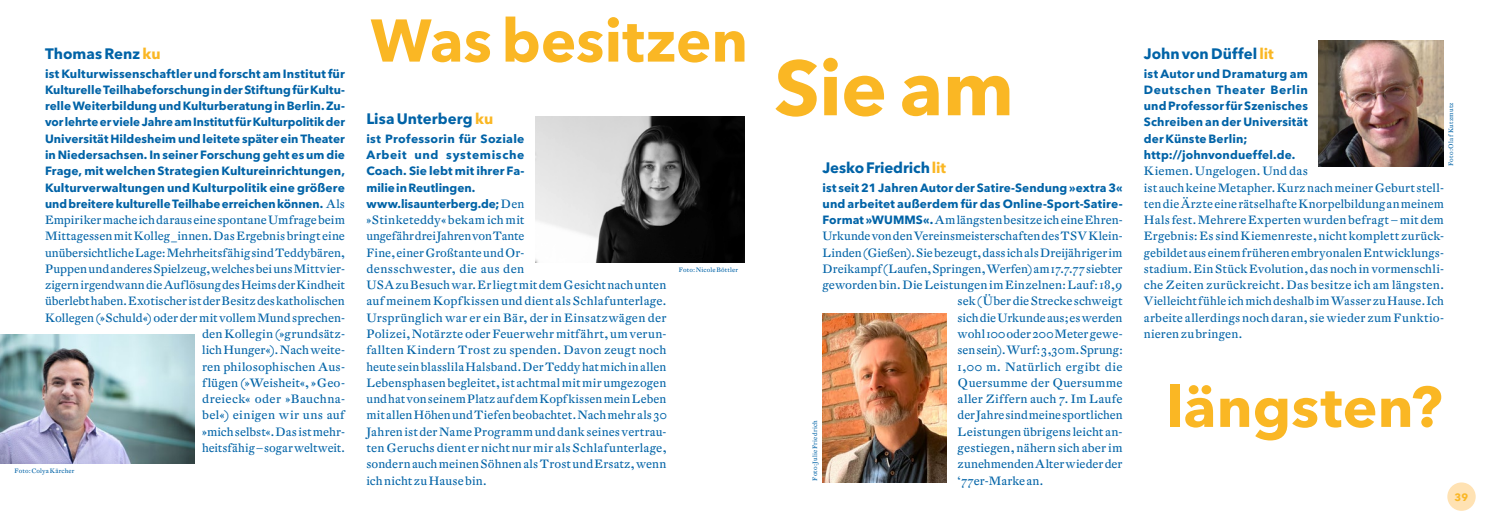
<style>
.page{position:relative;width:1489px;height:527px;background:#fff}
.page>*{position:absolute;margin:0;border:0;box-sizing:border-box;transform-origin:0 0}
.t1{font:700 76.88px "Avenir Next LT Pro";color:#fab724}
.t2{font:700 59.5px "Avenir Next LT Pro";color:#fab724}
.t3{font:700 56.5px "Avenir Next LT Pro";color:#fab724;scale:1.04 1}
.t4{font:700 15px "Avenir Next LT Pro";color:#0063a7}
.t5{font:11.88px/16.2px "DTL Fleischmann ST";letter-spacing:.01em;color:#0063a7}
.t6{font:700 11.88px/16.2px "Avenir Next LT Pro";letter-spacing:.01em;color:#0063a7}
.t7{font:700 10.62px "Avenir Next LT Pro";color:#fab724}
.t8{font:6.25px "DTL Fleischmann ST";letter-spacing:.025em;color:#0063a7}
.s1{color:#fab724}
.s2{font-family:"DTL Fleischmann ST";font-weight:400}
.s3{font-family:"Avenir Next LT Pro";font-weight:700}
</style>
<div class="page">
<img style="left:535px;top:116px;width:209px;height:146px">
<img style="left:0;top:334px;width:195px;height:129px">
<img style="left:1318px;top:41px;width:125px;height:125px">
<img style="left:822px;top:313px;width:124px;height:168px">
<div style="left:1447px;top:482px;width:28px;height:28px;background:#ffe2b3;border-radius:50%"></div>
<p class="t4" style="left:45px;top:44px;width:117px">Thomas Renz <span class="s1">ku</span></p>
<p class="t6" style="left:45px;top:65px;width:301px;text-align:justify">ist Kulturwissenschaftler und forscht am Institut für Kulturelle Teilhabeforschung in der Stiftung für Kultu&shy;relle Weiterbildung und Kulturberatung in Berlin. Zu&shy;vor lehrte er viele Jahre am Institut für Kulturpolitik der Universität Hildesheim und leitete später ein Theater in Niedersachsen. In seiner Forschung geht es um die Frage, mit welchen Strategien Kultureinrichtungen, Kulturverwaltungen und Kulturpolitik eine größere und breitere kulturelle Teilhabe erreichen können. <span class="s2">Als</span></p>
<p class="t5" style="left:45px;top:211px;width:301px;text-align:right">Empiriker mache ich daraus eine spontane Umfrage beim Mittagessen mit Kolleg_innen. Das Ergebnis bringt eine unübersichtliche Lage: Mehrheitsfähig sind Teddybären, Puppen und anderes Spielzeug, welches bei uns Mittvier&shy;zigern irgendwann die Auflösung des Heims der Kindheit überlebt haben. Exotischer ist der Besitz des katholischen Kollegen (»Schuld«) oder der mit vollem Mund sprechen&shy;den Kollegin (»grundsätz-<br>lich Hunger«). Nach weite-<br>ren philosophischen Aus-<br>flügen (»Weisheit«, »Geo-<br>dreieck« oder »Bauchna-<br>bel«) einigen wir uns auf<br>»mich selbst«. Das ist mehr-<br>heitsfähig – sogar weltweit.</p>
<p class="t8" style="left:15px;top:466px;width:61px">Foto: Colya Kärcher</p>
<h2 class="t2" style="left:370px;top:4px;width:379px">Was besitzen</h2>
<p class="t4" style="left:366px;top:109px;width:128px">Lisa Unterberg <span class="s1">ku</span></p>
<p class="t6" style="left:366px;top:130px;width:159px">ist Professorin für Soziale<br>Arbeit und systemische<br>Coach. Sie lebt mit ihrer Fa&shy;milie in Reutlingen. www.lisaunterberg.de; <span class="s2">Den</span></p>
<p class="t5" style="left:366px;top:211px;width:302px">»Stinketeddy« bekam ich mit<br>ungefähr drei Jahren von Tante<br>Fine, einer Großtante und Or-<br>densschwester, die aus den<br>USA zu Besuch war. Er liegt mit dem Gesicht nach unten auf meinem Kopfkissen und dient als Schlafunterlage.<br>Ursprünglich war er ein Bär, der in Einsatzwägen der Polizei, Notärzte oder Feuerwehr mitfährt, um verun&shy;fallten Kindern Trost zu spenden. Davon zeugt noch heute sein blasslila Halsband. Der Teddy hat mich in allen Lebensphasen begleitet, ist achtmal mit mir umgezogen und hat von seinem Platz auf dem Kopfkissen mein Leben mit allen Höhen und Tiefen beobachtet. Nach mehr als 30<br>Jahren ist der Name Programm und dank seines vertrau&shy;ten Geruchs dient er nicht nur mir als Schlafunterlage, sondern auch meinen Söhnen als Trost und Ersatz, wenn ich nicht zu Hause bin.</p>
<p class="t8" style="left:679px;top:266px;width:61px">Foto: Nicole Böttler</p>
<h1 class="t1" style="left:774px;top:41px;width:241px">Sie am</h1>
<p class="t4" style="left:822px;top:158px;width:125px">Jesko Friedrich <span class="s1">lit</span></p>
<p class="t6" style="left:822px;top:179px;width:301px">ist seit 21 Jahren Autor der Satire-Sendung »extra 3« und arbeitet außerdem für das Online-Sport-Satire-</p>
<p class="t5" style="left:822px;top:211px;width:301px"><span class="s3">Format »WUMMS«.</span> Am längsten besitze ich eine Ehren-</p>
<p class="t5" style="left:822px;top:228px;width:301px">Urkunde von den Vereinsmeisterschaften des TSV Klein-</p>
<p class="t5" style="left:822px;top:244px;width:301px">Linden (Gießen). Sie bezeugt, dass ich als Dreijähriger im</p>
<p class="t5" style="left:822px;top:260px;width:301px">Dreikampf (Laufen, Springen, Werfen) am 17.7.77 siebter</p>
<p class="t5" style="left:822px;top:276px;width:301px">geworden bin. Die Leistungen im Einzelnen: Lauf: 18,9</p>
<p class="t5" style="left:957px;top:293px;width:166px">sek (Über die Strecke schweigt</p>
<p class="t5" style="left:957px;top:309px;width:166px">sich die Urkunde aus; es werden</p>
<p class="t5" style="left:957px;top:325px;width:166px">wohl 100 oder 200 Meter gewe-</p>
<p class="t5" style="left:957px;top:341px;width:166px">sen sein). Wurf: 3,30 m. Sprung:</p>
<p class="t5" style="left:957px;top:358px;width:166px">1,00 m. Natürlich ergibt die</p>
<p class="t5" style="left:957px;top:374px;width:166px">Quersumme der Quersumme</p>
<p class="t5" style="left:957px;top:390px;width:166px">aller Ziffern auch 7. Im Laufe</p>
<p class="t5" style="left:957px;top:406px;width:166px">der Jahre sind meine sportlichen</p>
<p class="t5" style="left:957px;top:423px;width:166px">Leistungen übrigens leicht an-</p>
<p class="t5" style="left:957px;top:439px;width:166px">gestiegen, nähern sich aber im</p>
<p class="t5" style="left:957px;top:455px;width:166px">zunehmenden Alter wieder der</p>
<p class="t5" style="left:957px;top:471px;width:87px">‘77er-Marke an.</p>
<p class="t8" style="left:811px;top:480px;width:61px;rotate:-90deg">Foto: Julie Friedrich</p>
<p class="t4" style="left:1143px;top:44px;width:131px">John von Düffel <span class="s1">lit</span></p>
<p class="t6" style="left:1143px;top:65px;width:166px">ist Autor und Dramaturg am<br>Deutschen Theater Berlin und Professor für Szenisches<br>Schreiben an der Universität der Künste Berlin; http://johnvondueffel.de.</p>
<p class="t5" style="left:1143px;top:163px;width:302px">Kiemen. Ungelogen. Und das<br>ist auch keine Metapher. Kurz nach meiner Geburt stell&shy;ten die Ärzte eine rätselhafte Knorpelbildung an meinem Hals fest. Mehrere Experten wurden befragt – mit dem Ergebnis: Es sind Kiemenreste, nicht komplett zurück&shy;gebildet aus einem früheren embryonalen Entwicklungs&shy;stadium. Ein Stück Evolution, das noch in vormenschli&shy;che Zeiten zurückreicht. Das besitze ich am längsten.<br>Vielleicht fühle ich mich deshalb im Wasser zu Hause. Ich arbeite allerdings noch daran, sie wieder zum Funktio&shy;nieren zu bringen.</p>
<p class="t8" style="left:1446px;top:166px;width:65px;rotate:-90deg">Foto: Olaf Kutzmutz</p>
<h3 class="t3" style="left:1165px;top:372px;width:267px">längsten?</h3>
<p class="t7" style="left:1454px;top:490px;width:15px">39</p>
</div>
